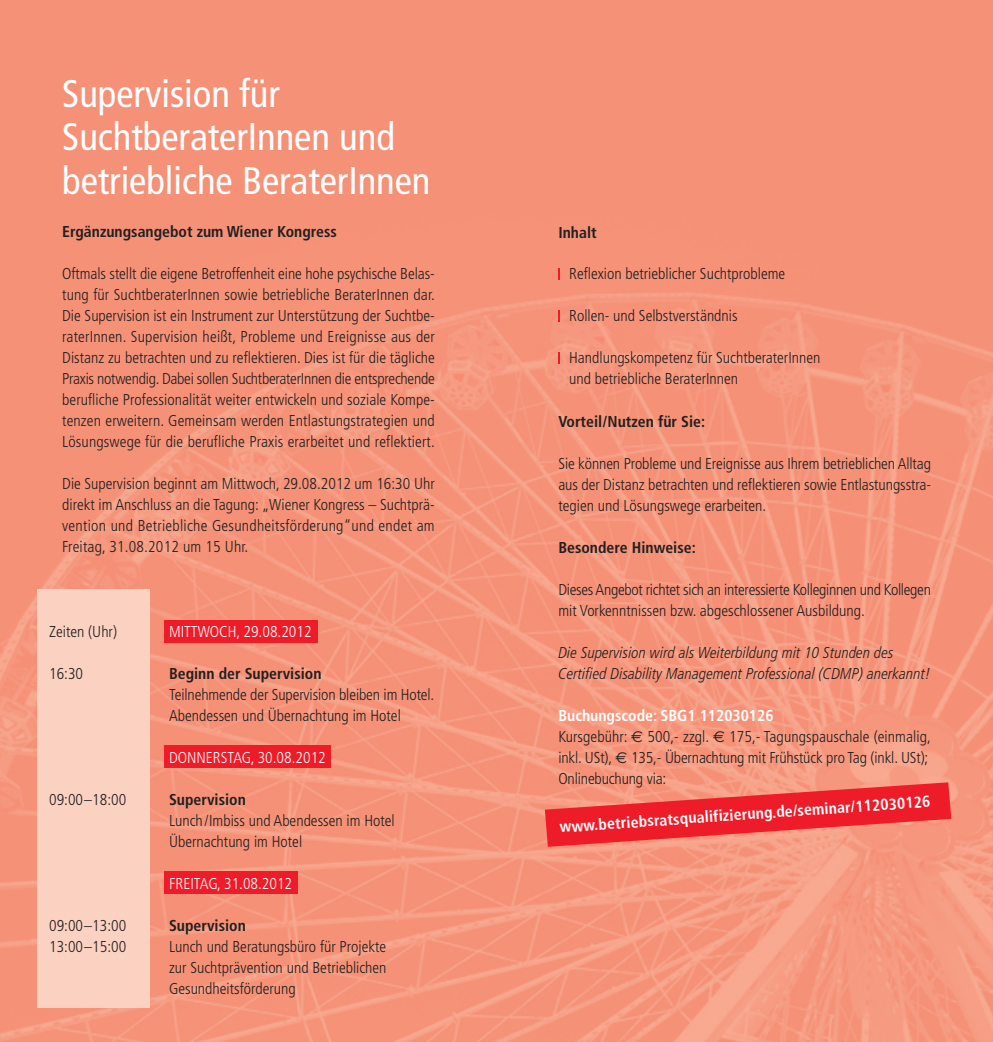
<style>
.page{position:relative;width:993px;height:1042px;background:#fff}
.page>*{position:absolute;margin:0;border:0;box-sizing:border-box;transform-origin:0 0}
.t1{font:condensed 38.5px/43.8px "Frutiger";color:#fff}
.t2{font:300 condensed 15.75px/21px "Frutiger";color:#231f20}
.t3{font:700 condensed 15.75px "Frutiger";color:#231f20}
.t4{font:300 condensed 15.75px/21px "Frutiger";letter-spacing:-.02em;color:#231f20}
.t5{font:italic 300 condensed 15.75px/21px "Frutiger LT Pro";color:#231f20}
.t6{font:300 condensed 15.75px "Frutiger";color:#fff}
.t7{font:700 condensed 15.75px "Frutiger";color:#fff}
.s1{font-weight:700;color:#fff}
.s2{font-family:"Euro Sans";font-weight:400;font-stretch:normal}
</style>
<div class="page">
<img style="left:0;top:0;width:992px;height:1042px">
<div style="left:37px;top:589px;width:112px;height:419px;background:#fbd2c2"></div>
<div style="left:164px;top:619px;width:153px;height:23px;background:#ee1c28"></div>
<div style="left:164px;top:745px;width:166px;height:23px;background:#ee1c28"></div>
<div style="left:164px;top:871px;width:133px;height:23px;background:#ee1c28"></div>
<svg style="left:544px;top:782px;width:407px;height:65px"></svg>
<svg style="left:558px;top:268px;width:2px;height:11px"></svg>
<svg style="left:558px;top:310px;width:2px;height:11px"></svg>
<svg style="left:558px;top:352px;width:2px;height:11px"></svg>
<h1 class="t1" style="left:62px;top:74px;width:370px">Supervision für<br>SuchtberaterInnen und betriebliche BeraterInnen</h1>
<p class="t3" style="left:62px;top:225px;width:276px">Ergänzungsangebot zum Wiener Kongress</p>
<p class="t2" style="left:62px;top:264px;width:374px;text-align:justify">Oftmals stellt die eigene Betroffenheit eine hohe psychische Belas&shy;tung für SuchtberaterInnen sowie betriebliche BeraterInnen dar.<br>Die Supervision ist ein Instrument zur Unterstützung der Suchtbe&shy;raterInnen. Supervision heißt, Probleme und Ereignisse aus der Distanz zu betrachten und zu reflektieren. Dies ist für die tägliche Praxis notwendig. Dabei sollen SuchtberaterInnen die entsprechende berufliche Professionalität weiter entwickeln und soziale Kompe&shy;tenzen erweitern. Gemeinsam werden Entlastungstrategien und Lösungswege für die berufliche Praxis erarbeitet und reflektiert.</p>
<p class="t2" style="left:62px;top:474px;width:374px;text-align:justify">Die Supervision beginnt am Mittwoch, 29.08.2012 um 16:30 Uhr direkt im Anschluss an die Tagung: „Wiener Kongress – Suchtprä&shy;vention und Betriebliche Gesundheitsförderung“und endet am Freitag, 31.08.2012 um 15 Uhr.</p>
<p class="t2" style="left:49px;top:622px;width:69px">Zeiten (Uhr)</p>
<p class="t6" style="left:169px;top:625px;width:144px">MITTWOCH, 29.08.2012</p>
<p class="t2" style="left:49px;top:664px;width:36px">16:30</p>
<p class="t3" style="left:169px;top:667px;width:154px">Beginn der Supervision</p>
<p class="t2" style="left:169px;top:685px;width:267px">Teilnehmende der Supervision bleiben im Hotel.<br>Abendessen und Übernachtung im Hotel</p>
<p class="t6" style="left:169px;top:751px;width:158px">DONNERSTAG, 30.08.2012</p>
<p class="t2" style="left:49px;top:790px;width:79px">09:00–18:00</p>
<p class="t3" style="left:169px;top:793px;width:78px">Supervision</p>
<p class="t2" style="left:169px;top:811px;width:227px">Lunch/Imbiss und Abendessen im Hotel<br>Übernachtung im Hotel</p>
<p class="t6" style="left:169px;top:877px;width:125px">FREITAG, 31.08.2012</p>
<p class="t2" style="left:49px;top:916px;width:79px">09:00–13:00</p>
<p class="t3" style="left:169px;top:919px;width:78px">Supervision</p>
<p class="t2" style="left:49px;top:937px;width:79px">13:00–15:00</p>
<p class="t2" style="left:169px;top:937px;width:219px;text-align:justify">Lunch und Beratungsbüro für Projekte zur Suchtprävention und Betrieblichen Gesundheitsförderung</p>
<p class="t3" style="left:558px;top:226px;width:40px">Inhalt</p>
<p class="t2" style="left:569px;top:264px;width:217px">Reflexion betrieblicher Suchtprobleme</p>
<p class="t2" style="left:569px;top:306px;width:170px">Rollen- und Selbstverständnis</p>
<p class="t2" style="left:569px;top:348px;width:253px">Handlungskompetenz für SuchtberaterInnen und betriebliche BeraterInnen</p>
<p class="t3" style="left:558px;top:415px;width:148px">Vorteil/Nutzen für Sie:</p>
<p class="t2" style="left:558px;top:454px;width:374px;text-align:justify">Sie können Probleme und Ereignisse aus Ihrem betrieblichen Alltag aus der Distanz betrachten und reflektieren sowie Entlastungsstra&shy;tegien und Lösungswege erarbeiten.</p>
<p class="t3" style="left:558px;top:541px;width:139px">Besondere Hinweise:</p>
<p class="t4" style="left:558px;top:580px;width:374px">Dieses Angebot richtet sich an interessierte Kolleginnen und Kollegen mit Vorkenntnissen bzw. abgeschlossener Ausbildung.</p>
<p class="t5" style="left:558px;top:643px;width:373px">Die Supervision wird als Weiterbildung mit 10 Stunden des<br>Certified Disability Management Professional (CDMP) anerkannt!</p>
<p class="t2" style="left:558px;top:706px;width:374px"><span class="s1">Buchungscode: SBG1 112030126<br></span>Kursgebühr: <span class="s2">€</span> 500,- zzgl. <span class="s2">€</span> 175,- Tagungspauschale (einmalig, inkl. USt), <span class="s2">€</span> 135,- Übernachtung mit Frühstück pro Tag (inkl. USt); Onlinebuchung via:</p>
<p class="t7" style="left:559px;top:820px;width:372px;rotate:-4deg">www.betriebsratsqualifizierung.de/seminar/112030126</p>
</div>
